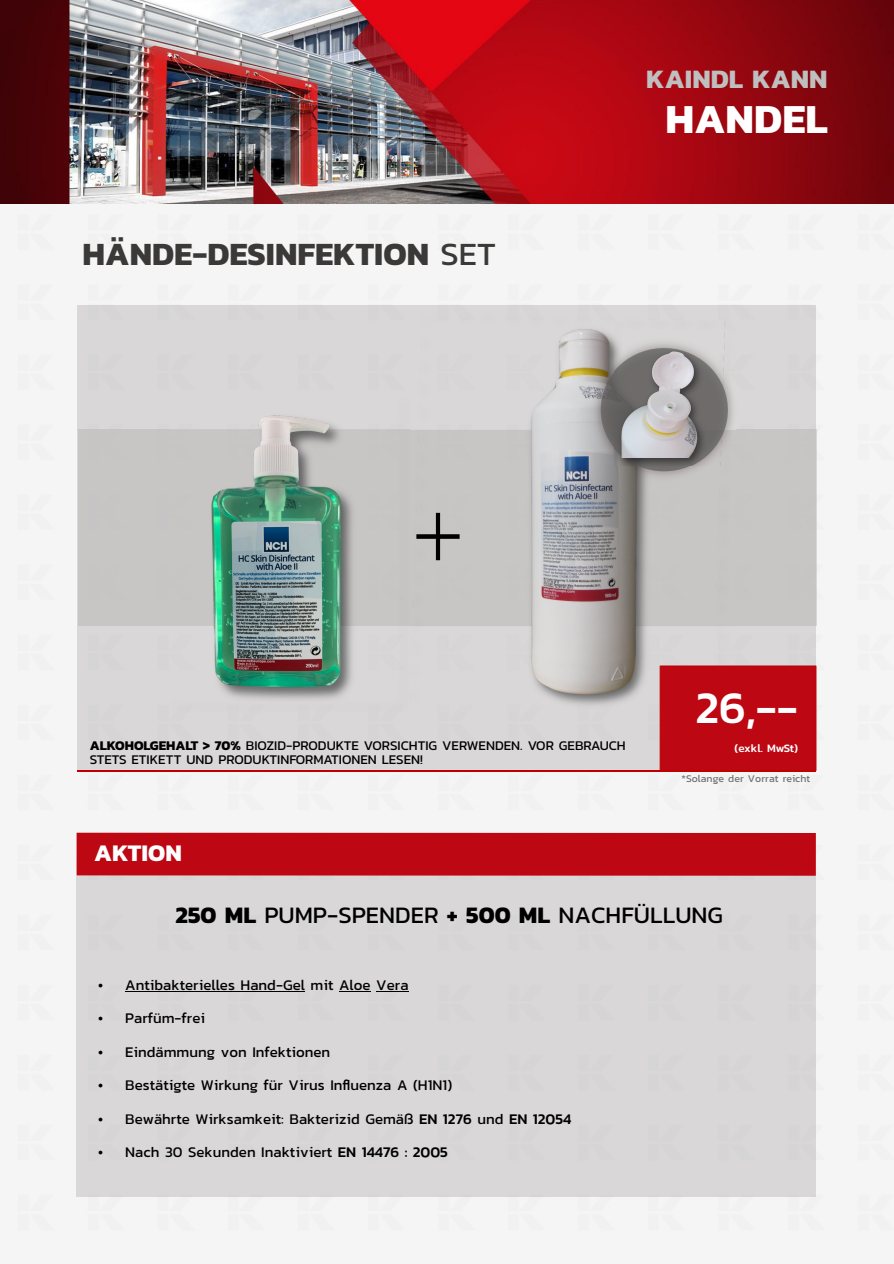
<style>
.page{position:relative;width:894px;height:1264px;background:#fff}
.page>*{position:absolute;margin:0;border:0;box-sizing:border-box;transform-origin:0 0}
.t1{font:500 45.9px "Kanit";color:#fff}
.t2{font:700 42px "Kanit";color:#fff}
.t3{font:700 33px "Kanit";color:#3b3838}
.t4{font:700 27px "Kanit";color:#bfbfbf}
.t5{font:700 24.15px "Kanit";color:#fff}
.t6{font:24px "Kanit";color:#000}
.t7{font:15px "Kanit";color:#000}
.t8{font:13.5px/13.5px "Kanit";color:#000}
.t9{font:500 11.4px "Kanit";letter-spacing:-.015em;color:#fff}
.t10{font:10.5px "Kanit";color:#767171}
.s1{font-weight:400}
.s2{font-weight:700}
.s3{font-weight:500}
</style>
<div class="page">
<div style="left:0;top:203px;width:893px;height:1030px;background:#f5f5f5"></div>
<div style="left:76px;top:875px;width:740px;height:321px;background:#d9d7d7"></div>
<div style="left:78px;top:305px;width:738px;height:467px;background:#d9d7d7"></div>
<div style="left:78px;top:430px;width:738px;height:196px;background:#c8c5c5"></div>
<img style="left:0;top:0;width:893px;height:203px">
<hr style="left:125px;top:991px;width:180px;height:1px;background:#000">
<hr style="left:339px;top:991px;width:31px;height:1px;background:#000">
<hr style="left:376px;top:991px;width:32px;height:1px;background:#000">
<div style="left:77px;top:832px;width:738px;height:43px;background:#bd0713"></div>
<img style="left:436px;top:329px;width:211px;height:377px">
<div style="left:659px;top:665px;width:157px;height:105px;background:#bd0713;border:1px solid #be0000"></div>
<hr style="left:78px;top:770px;width:738px;height:2px;background:#be0000">
<img style="left:590px;top:338px;width:147px;height:144px">
<div style="left:600px;top:348px;width:127px;height:123px;background:#5f5f5f;border-radius:50%;opacity:.72"></div>
<img style="left:614px;top:322px;width:117px;height:143px">
<img style="left:621px;top:351px;width:76px;height:106px">
<img style="left:171px;top:429px;width:238px;height:271px">
<img style="left:212px;top:415px;width:129px;height:273px">
<svg style="left:416px;top:513px;width:43px;height:47px"></svg>
<h3 class="t3" style="left:82px;top:240px;width:414px">HÄNDE-DESINFEKTION <span class="s1">SET</span></h3>
<h3 class="t4" style="left:646px;top:68px;width:183px">KAINDL KANN</h3>
<h2 class="t2" style="left:665px;top:102px;width:163px">HANDEL</h2>
<p class="t8" style="left:90px;top:740px;width:537px"><span class="s2">ALKOHOLGEHALT &gt; 70%</span> BIOZID-PRODUKTE VORSICHTIG VERWENDEN. VOR GEBRAUCH<br>STETS ETIKETT UND PRODUKTINFORMATIONEN LESEN!</p>
<h3 class="t5" style="left:94px;top:843px;width:89px">AKTION</h3>
<h1 class="t1" style="left:695px;top:688px;width:104px">26,--</h1>
<p class="t9" style="left:734px;top:743px;width:65px">(exkl. MwSt)</p>
<p class="t10" style="left:681px;top:774px;width:130px">*Solange der Vorrat reicht</p>
<h3 class="t6" style="left:175px;top:904px;width:549px"><span class="s2">250 ML</span> PUMP-SPENDER <span class="s2">+ 500 ML</span> NACHFÜLLUNG</h3>
<p class="t7" style="left:98px;top:978px;width:312px">• Antibakterielles Hand-Gel mit Aloe Vera</p>
<p class="t7" style="left:98px;top:1012px;width:108px">• Parfüm-frei</p>
<p class="t7" style="left:98px;top:1045px;width:233px">• Eindämmung von Infektionen</p>
<p class="t7" style="left:98px;top:1079px;width:355px">• Bestätigte Wirkung für Virus Influenza A (H1N1)</p>
<p class="t7" style="left:98px;top:1112px;width:474px">• Bewährte Wirksamkeit: Bakterizid Gemäß <span class="s3">EN 1276</span> und <span class="s3">EN 12054</span></p>
<p class="t7" style="left:98px;top:1146px;width:351px">• Nach 30 Sekunden Inaktiviert <span class="s3">EN 14476 : 2005</span></p>
</div>
